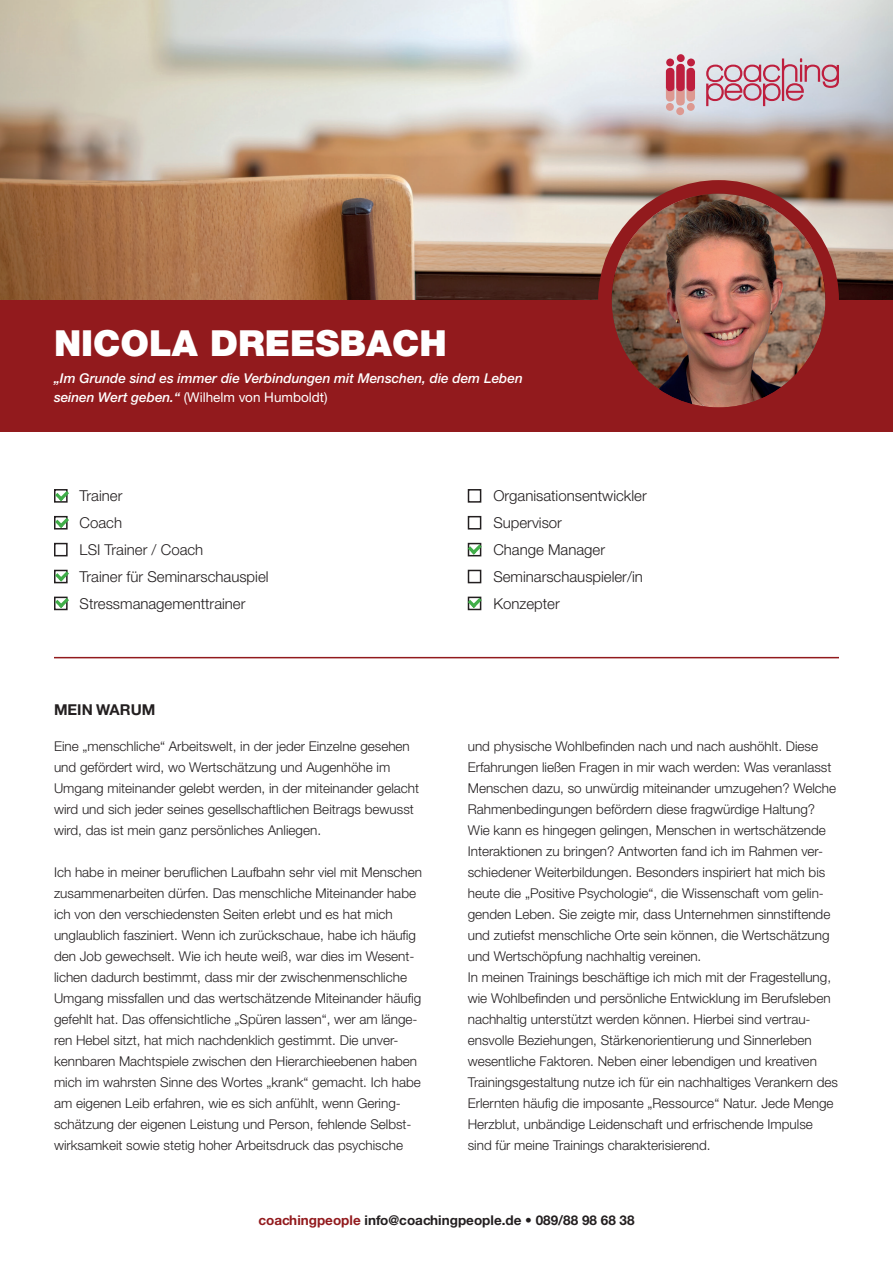
<style>
.page{position:relative;width:893px;height:1263px;background:#fff}
.page>*{position:absolute;margin:0;border:0;box-sizing:border-box;transform-origin:0 0}
.t1{font:900 36px "Helvetica Neue CE";color:#fff}
.t2{font:300 15px/27px "Helvetica Neue CE";color:#231f20}
.t3{font:700 15px "Helvetica Neue CE";color:#231f20}
.t4{font:300 13.5px/21px "Helvetica Neue CE";color:#231f20}
.t5{font:italic 500 13.5px/19.5px "Helvetica Neue CE";color:#fff}
.t6{font:700 13.5px "Helvetica Neue CE";color:#231f20}
.s1{font-weight:400;font-style:normal}
.s2{color:#921a1d}
</style>
<div class="page">
<div style="left:54px;top:489px;width:14px;height:14px;border:2px solid #231f20"></div>
<div style="left:54px;top:516px;width:14px;height:13px;border:2px solid #231f20"></div>
<div style="left:54px;top:543px;width:14px;height:13px;border:2px solid #231f20"></div>
<div style="left:54px;top:570px;width:14px;height:13px;border:2px solid #231f20"></div>
<div style="left:54px;top:597px;width:14px;height:13px;border:2px solid #231f20"></div>
<div style="left:468px;top:489px;width:13px;height:14px;border:2px solid #231f20"></div>
<div style="left:468px;top:516px;width:13px;height:13px;border:2px solid #231f20"></div>
<div style="left:468px;top:543px;width:13px;height:13px;border:2px solid #231f20"></div>
<div style="left:468px;top:570px;width:13px;height:13px;border:2px solid #231f20"></div>
<div style="left:468px;top:597px;width:13px;height:13px;border:2px solid #231f20"></div>
<svg style="left:55px;top:491px;width:14px;height:10px"></svg>
<svg style="left:468px;top:544px;width:14px;height:11px"></svg>
<svg style="left:55px;top:518px;width:14px;height:10px"></svg>
<svg style="left:55px;top:571px;width:14px;height:10px"></svg>
<svg style="left:55px;top:598px;width:14px;height:10px"></svg>
<svg style="left:468px;top:598px;width:14px;height:10px"></svg>
<div style="left:0;top:268px;width:893px;height:164px;background:#921a1d"></div>
<img style="left:0;top:0;width:893px;height:300px">
<div style="left:676px;top:107px;width:8px;height:8px;background:#dd9991;border-radius:50%"></div>
<div style="left:666px;top:103px;width:8px;height:8px;background:#dd9991;border-radius:50%"></div>
<div style="left:687px;top:103px;width:8px;height:8px;background:#dd9991;border-radius:50%"></div>
<svg style="left:706px;top:58px;width:133px;height:48px;background:#cfadbb"></svg>
<svg style="left:666px;top:87px;width:29px;height:19px"></svg>
<div style="left:666px;top:68px;width:8px;height:23px;background:#be1f3e;border-radius:4px"></div>
<div style="left:676px;top:64px;width:9px;height:27px;background:#be1f3e;border-radius:4px"></div>
<div style="left:686px;top:68px;width:9px;height:23px;background:#be1f3e;border-radius:4px"></div>
<div style="left:677px;top:54px;width:8px;height:8px;background:#be1f3e;border-radius:50%"></div>
<div style="left:687px;top:59px;width:8px;height:7px;background:#be1f3e;border-radius:50%"></div>
<div style="left:666px;top:59px;width:8px;height:7px;background:#be1f3e;border-radius:50%"></div>
<hr style="left:54px;top:657px;width:785px;height:1px;background:#921a1d">
<img style="left:612px;top:194px;width:213px;height:213px;border-radius:107px">
<div style="left:598px;top:180px;width:241px;height:241px;border:14px solid #921a1d;border-radius:50%"></div>
<h1 class="t1" style="left:54px;top:321px;width:394px">NICOLA DREESBACH</h1>
<p class="t5" style="left:54px;top:368px;width:470px">„Im Grunde sind es immer die Verbindungen mit Menschen, die dem Leben seinen Wert geben.“ <span class="s1">(Wilhelm von Humboldt)</span></p>
<p class="t2" style="left:80px;top:482px;width:190px">Trainer<br>Coach<br>LSI Trainer / Coach<br>Trainer für Seminarschauspiel<br>Stressmanagementtrainer</p>
<p class="t2" style="left:493px;top:482px;width:155px">Organisationsentwickler<br>Supervisor<br>Change Manager<br>Seminarschauspieler/in<br>Konzepter</p>
<p class="t3" style="left:54px;top:701px;width:103px">MEIN WARUM</p>
<p class="t4" style="left:54px;top:735px;width:367px">Eine „menschliche“ Arbeitswelt, in der jeder Einzelne gesehen und gefördert wird, wo Wertschätzung und Augenhöhe im Umgang miteinander gelebt werden, in der miteinander gelacht wird und sich jeder seines gesellschaftlichen Beitrags bewusst wird, das ist mein ganz persönliches Anliegen.</p>
<p class="t4" style="left:54px;top:861px;width:370px">Ich habe in meiner beruflichen Laufbahn sehr viel mit Menschen zusammenarbeiten dürfen. Das menschliche Miteinander habe ich von den verschiedensten Seiten erlebt und es hat mich unglaublich fasziniert. Wenn ich zurückschaue, habe ich häufig den Job gewechselt. Wie ich heute weiß, war dies im Wesent&shy;lichen dadurch bestimmt, dass mir der zwischenmenschliche Umgang missfallen und das wertschätzende Miteinander häufig gefehlt hat. Das offensichtliche „Spüren lassen“, wer am länge&shy;ren Hebel sitzt, hat mich nachdenklich gestimmt. Die unver&shy;kennbaren Machtspiele zwischen den Hierarchieebenen haben mich im wahrsten Sinne des Wortes „krank“ gemacht. Ich habe am eigenen Leib erfahren, wie es sich anfühlt, wenn Gering&shy;schätzung der eigenen Leistung und Person, fehlende Selbst&shy;wirksamkeit sowie stetig hoher Arbeitsdruck das psychische</p>
<p class="t4" style="left:468px;top:735px;width:372px">und physische Wohlbefinden nach und nach aushöhlt. Diese Erfahrungen ließen Fragen in mir wach werden: Was veranlasst Menschen dazu, so unwürdig miteinander umzugehen? Welche Rahmenbedingungen befördern diese fragwürdige Haltung?<br>Wie kann es hingegen gelingen, Menschen in wertschätzende Interaktionen zu bringen? Antworten fand ich im Rahmen ver&shy;schiedener Weiterbildungen. Besonders inspiriert hat mich bis heute die „Positive Psychologie“, die Wissenschaft vom gelin&shy;genden Leben. Sie zeigte mir, dass Unternehmen sinnstiftende und zutiefst menschliche Orte sein können, die Wertschätzung und Wertschöpfung nachhaltig vereinen.<br>In meinen Trainings beschäftige ich mich mit der Fragestellung, wie Wohlbefinden und persönliche Entwicklung im Berufsleben nachhaltig unterstützt werden können. Hierbei sind vertrau&shy;ensvolle Beziehungen, Stärkenorientierung und Sinnerleben wesentliche Faktoren. Neben einer lebendigen und kreativen Trainingsgestaltung nutze ich für ein nachhaltiges Verankern des Erlernten häufig die imposante „Ressource“ Natur. Jede Menge Herzblut, unbändige Leidenschaft und erfrischende Impulse sind für meine Trainings charakterisierend.</p>
<p class="t6" style="left:258px;top:1211px;width:378px"><span class="s2">coachingpeople</span> info@coachingpeople.de • 089/88 98 68 38</p>
</div>
